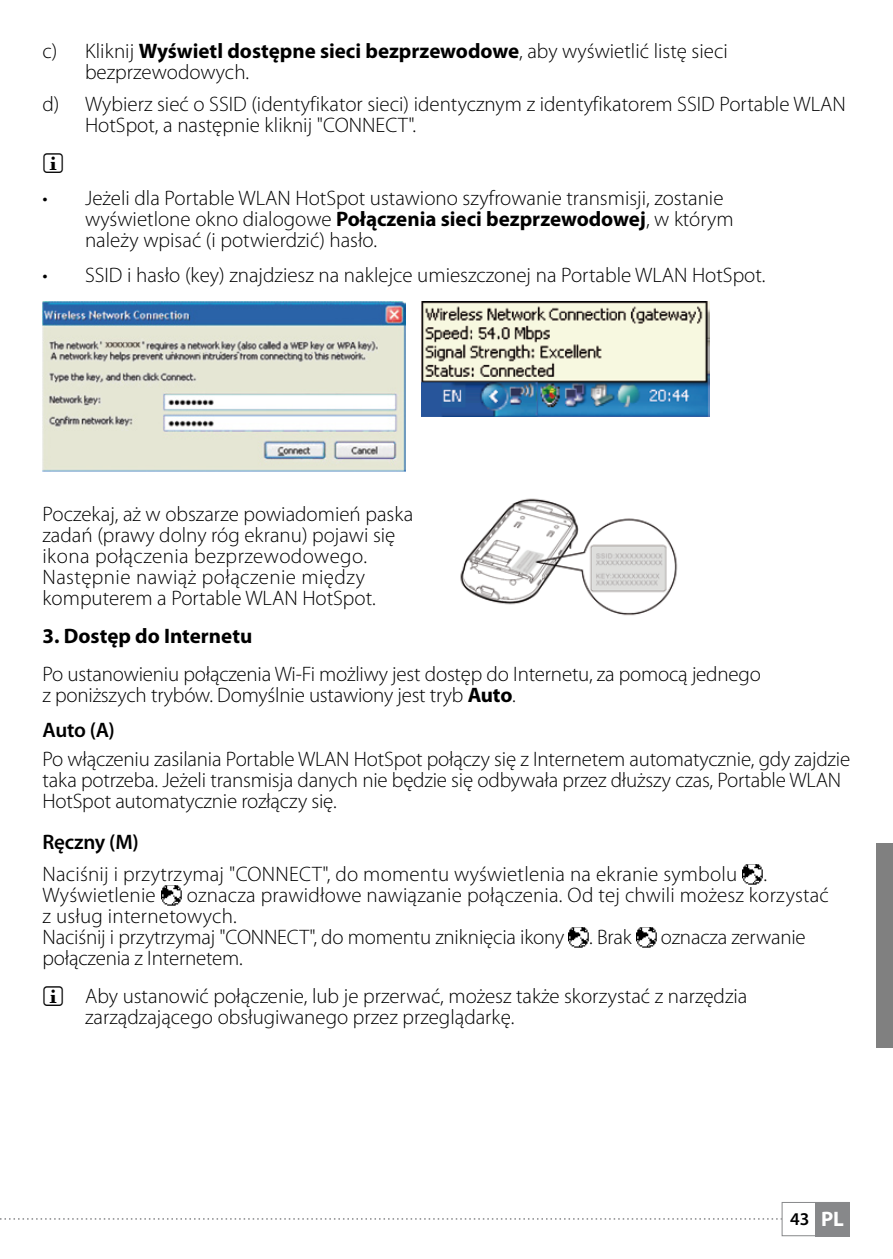
<style>
.page{position:relative;width:893px;height:1259px;background:#fff}
.page>*{position:absolute;margin:0;border:0;box-sizing:border-box;transform-origin:0 0}
.t1{font:300 21px/21px "Myriad Pro";color:#000}
.t2{font:700 21px "Myriad Pro";color:#000}
.t3{font:600 21px "Myriad Pro";letter-spacing:-.01em;color:#000}
.t4{font:600 18px "Myriad Pro";color:#000}
.s1{font-weight:700}
.s2{font-weight:700;font-size:21px;color:#fff}
</style>
<div class="page">
<div style="left:816px;top:1202px;width:34px;height:34px;background:#87888a"></div>
<div style="left:782px;top:1202px;width:68px;height:34px;border:1px solid #87888a"></div>
<svg style="left:0;top:1218px;width:782px;height:1px"></svg>
<div style="left:876px;top:844px;width:17px;height:204px;background:#808080"></div>
<img style="left:422px;top:302px;width:287px;height:114px">
<img style="left:43px;top:302px;width:363px;height:170px">
<img style="left:460px;top:498px;width:218px;height:118px">
<img style="left:743px;top:864px;width:20px;height:21px">
<img style="left:161px;top:885px;width:21px;height:21px">
<img style="left:569px;top:927px;width:20px;height:21px">
<img style="left:636px;top:927px;width:21px;height:21px">
<p class="t1" style="left:85px;top:41px;width:644px;text-indent:-43px">c) Kliknij <span class="s1">Wyświetl dostępne sieci bezprzewodowe</span>, aby wyświetlić listę sieci bezprzewodowych.</p>
<p class="t1" style="left:85px;top:94px;width:762px;text-indent:-43px">d) Wybierz sieć o SSID (identyfikator sieci) identycznym z identyfikatorem SSID Portable WLAN<br>HotSpot, a następnie kliknij "CONNECT".</p>
<p class="t1" style="left:85px;top:188px;width:650px;text-indent:-43px">• Jeżeli dla Portable WLAN HotSpot ustawiono szyfrowanie transmisji, zostanie wyświetlone okno dialogowe <span class="s1">Połączenia sieci bezprzewodowej</span>, w którym należy wpisać (i potwierdzić) hasło.</p>
<p class="t1" style="left:43px;top:264px;width:725px">• SSID i hasło (key) znajdziesz na naklejce umieszczonej na Portable WLAN HotSpot.</p>
<p class="t1" style="left:43px;top:503px;width:372px">Poczekaj, aż w obszarze powiadomień paska zadań (prawy dolny róg ekranu) pojawi się ikona połączenia bezprzewodowego.<br>Następnie nawiąż połączenie między komputerem a Portable WLAN HotSpot.</p>
<p class="t2" style="left:43px;top:624px;width:211px">3. Dostęp do Internetu</p>
<p class="t1" style="left:43px;top:663px;width:720px">Po ustanowieniu połączenia Wi-Fi możliwy jest dostęp do Internetu, za pomocą jednego z poniższych trybów. Domyślnie ustawiony jest tryb <span class="s1">Auto</span>.</p>
<p class="t3" style="left:43px;top:718px;width:74px">Auto (A)</p>
<p class="t1" style="left:43px;top:748px;width:809px">Po włączeniu zasilania Portable WLAN HotSpot połączy się z Internetem automatycznie, gdy zajdzie taka potrzeba. Jeżeli transmisja danych nie będzie się odbywała przez dłuższy czas, Portable WLAN<br>HotSpot automatycznie rozłączy się.</p>
<p class="t3" style="left:43px;top:830px;width:98px">Ręczny (M)</p>
<p class="t1" style="left:43px;top:863px;width:726px">Naciśnij i przytrzymaj "CONNECT", do momentu wyświetlenia na ekranie symbolu .<br>Wyświetlenie</p>
<p class="t1" style="left:43px;top:884px;width:788px;text-indent:144px">oznacza prawidłowe nawiązanie połączenia. Od tej chwili możesz korzystać z usług internetowych.<br>Naciśnij i przytrzymaj "CONNECT", do momentu zniknięcia ikony . Brak</p>
<p class="t1" style="left:661px;top:926px;width:146px">oznacza zerwanie</p>
<p class="t1" style="left:85px;top:939px;width:664px;line-height:38.1px;text-indent:-43px">połączenia z Internetem.<br>Aby ustanowić połączenie, lub je przerwać, możesz także skorzystać z narzędzia</p>
<p class="t1" style="left:85px;top:1006px;width:431px">zarządzającego obsługiwanego przez przeglądarkę.</p>
<p class="t4" style="left:790px;top:1209px;width:55px">43 <span class="s2">PL</span></p>
</div>
